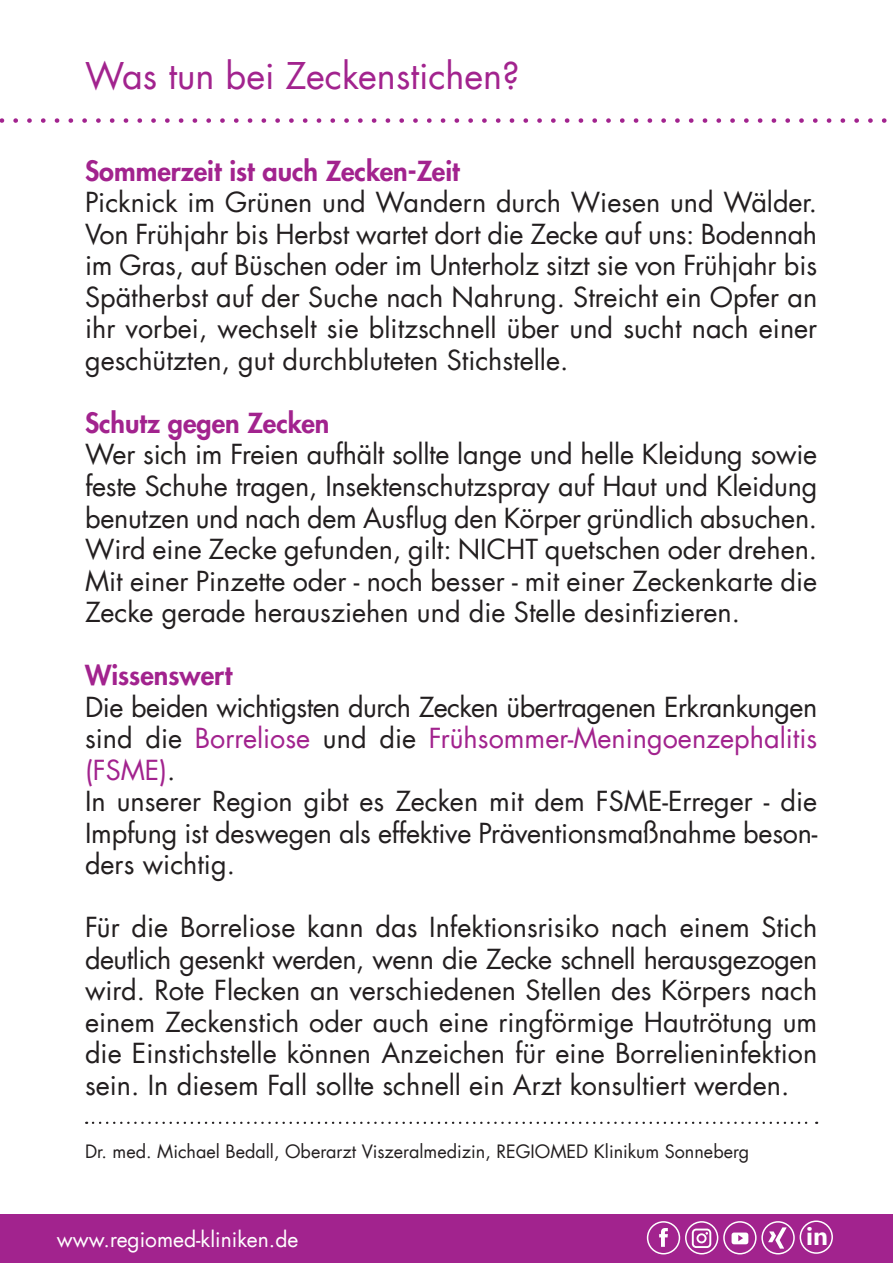
<style>
.page{position:relative;width:893px;height:1263px;background:#fff}
.page>*{position:absolute;margin:0;border:0;box-sizing:border-box;transform-origin:0 0}
.t1{font:36px "Futura Com";color:#a2238e}
.t2{font:27px/31.5px "Futura Com";color:#231f20;text-align:justify}
.t3{font:800 27px "Futura Com";color:#a2238e}
.t4{font:700 24.6px "Ebrima";color:#fff}
.t5{font:21px "Futura Com";color:#fff}
.t6{font:18px "Futura Com";color:#231f20}
.s1{color:#a2238e}
</style>
<div class="page">
<svg style="left:0;top:118px;width:887px;height:5px"></svg>
<svg style="left:93px;top:1122px;width:724px;height:2px"></svg>
<div style="left:0;top:1214px;width:893px;height:49px;background:#a2238e"></div>
<div style="left:647px;top:1221px;width:33px;height:33px;border:2px solid #fff;border-radius:50%"></div>
<svg style="left:659px;top:1228px;width:9px;height:19px"></svg>
<div style="left:685px;top:1221px;width:33px;height:33px;border:2px solid #fff;border-radius:50%"></div>
<svg style="left:692px;top:1228px;width:19px;height:20px"></svg>
<div style="left:723px;top:1221px;width:34px;height:33px;border:2px solid #fff;border-radius:50%"></div>
<svg style="left:731px;top:1232px;width:17px;height:12px"></svg>
<div style="left:761px;top:1221px;width:34px;height:33px;border:2px solid #fff;border-radius:50%"></div>
<svg style="left:768px;top:1227px;width:19px;height:21px"></svg>
<div style="left:800px;top:1220px;width:33px;height:34px;border:2px solid #fff;border-radius:50%"></div>
<h1 class="t1" style="left:85px;top:51px;width:436px">Was tun bei Zeckenstichen?</h1>
<p class="t3" style="left:85px;top:150px;width:376px">Sommerzeit ist auch Zecken-Zeit</p>
<p class="t2" style="left:85px;top:186px;width:734px">Picknick im Grünen und Wandern durch Wiesen und Wälder.<br>Von Frühjahr bis Herbst wartet dort die Zecke auf uns: Bodennah im Gras, auf Büschen oder im Unterholz sitzt sie von Frühjahr bis Spätherbst auf der Suche nach Nahrung. Streicht ein Opfer an ihr vorbei, wechselt sie blitzschnell über und sucht nach einer geschützten, gut durchbluteten Stichstelle.</p>
<p class="t3" style="left:85px;top:402px;width:246px">Schutz gegen Zecken</p>
<p class="t2" style="left:85px;top:438px;width:734px">Wer sich im Freien aufhält sollte lange und helle Kleidung sowie feste Schuhe tragen, Insektenschutzspray auf Haut und Kleidung benutzen und nach dem Ausflug den Körper gründlich absuchen.<br>Wird eine Zecke gefunden, gilt: NICHT quetschen oder drehen.<br>Mit einer Pinzette oder - noch besser - mit einer Zeckenkarte die Zecke gerade herausziehen und die Stelle desinfizieren.</p>
<p class="t3" style="left:85px;top:654px;width:149px">Wissenswert</p>
<p class="t2" style="left:85px;top:690px;width:734px;text-align:left">Die beiden wichtigsten durch Zecken übertragenen Erkrankungen sind die <span class="s1">Borreliose</span> und die <span class="s1">Frühsommer-Meningoenzephalitis (FSME)</span>.<br>In unserer Region gibt es Zecken mit dem FSME-Erreger - die Impfung ist deswegen als effektive Präventionsmaßnahme beson&shy;ders wichtig.</p>
<p class="t2" style="left:85px;top:911px;width:734px">Für die Borreliose kann das Infektionsrisiko nach einem Stich deutlich gesenkt werden, wenn die Zecke schnell herausgezogen wird. Rote Flecken an verschiedenen Stellen des Körpers nach einem Zeckenstich oder auch eine ringförmige Hautrötung um die Einstichstelle können Anzeichen für eine Borrelieninfektion sein. In diesem Fall sollte schnell ein Arzt konsultiert werden.</p>
<p class="t6" style="left:85px;top:1139px;width:666px">Dr. med. Michael Bedall, Oberarzt Viszeralmedizin, REGIOMED Klinikum Sonneberg</p>
<p class="t5" style="left:57px;top:1225px;width:243px">www.regiomed-kliniken.de</p>
<p class="t4" style="left:806px;top:1218px;width:23px">in</p>
</div>
